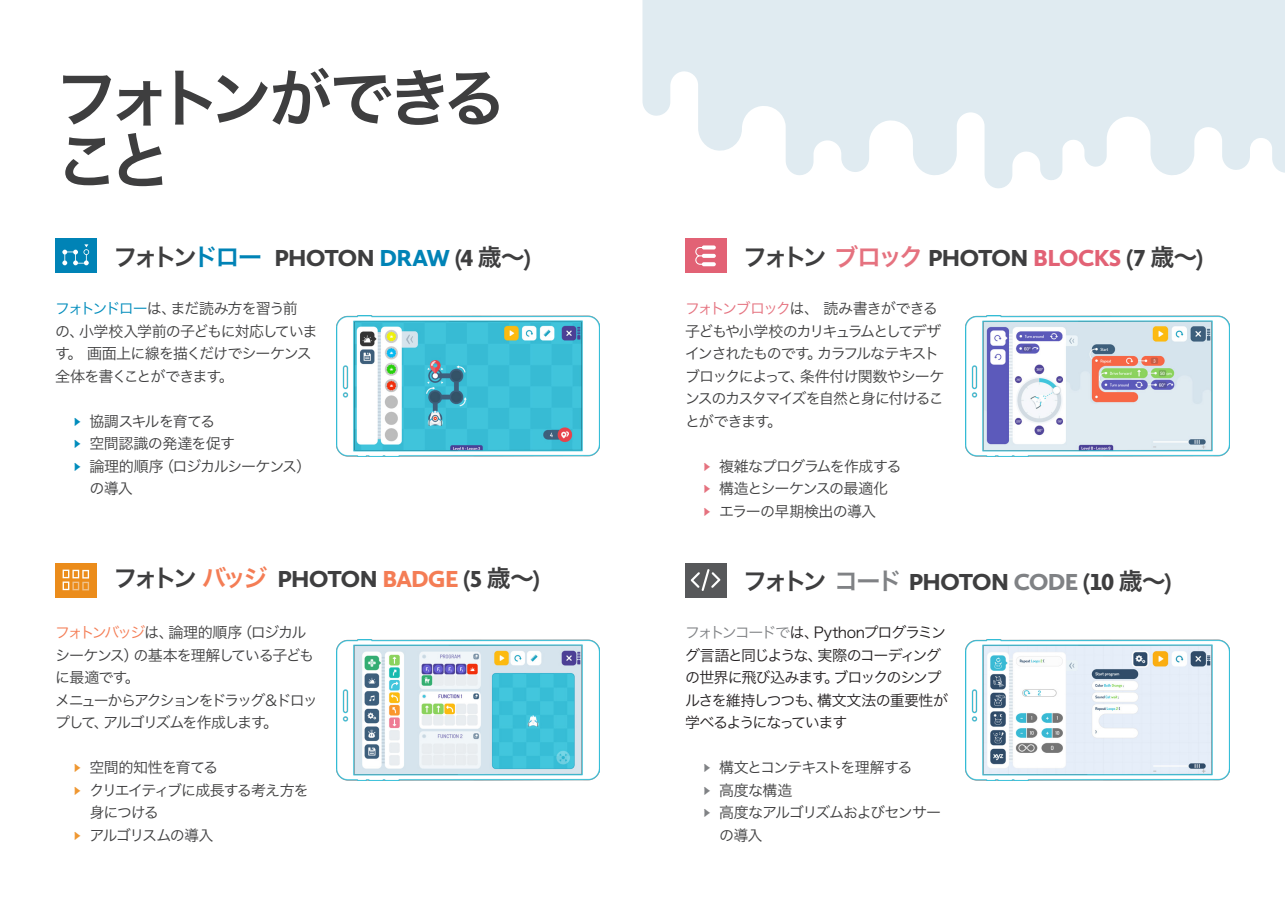
<style>
.page{position:relative;width:1285px;height:919px;background:#fff}
.page>*{position:absolute;margin:0;border:0;box-sizing:border-box;transform-origin:0 0}
.t1{font:63px/63px "Hira Kaku Pro W6";letter-spacing:-.145em;color:#3e3e3f}
.t2{font:900 24px "Calluna Sans";letter-spacing:-.025em;color:#3e3e3f}
.t3{font:15px/22.5px "Hira Kaku Pro W3";letter-spacing:-.08em;color:#3e3e3f}
.t4{font:15px/22.5px "Hira Kaku Pro W3";letter-spacing:-.085em;color:#231f20}
.t5{font:15px/22.5px "Hira Kaku Pro W3";letter-spacing:-.125em;color:#3e3e3f}
.t6{font:15px/22.5px "Hira Kaku Pro W3";letter-spacing:-.06em;color:#3e3e3f}
.t7{font:15px "Hira Kaku Pro W3";letter-spacing:-.1em;color:#3e3e3f}
.t8{font:15px "Hira Kaku Pro W3";letter-spacing:-.045em;color:#3e3e3f}
.t9{font:15px "Hira Kaku Pro W3";letter-spacing:-.03em;color:#3e3e3f}
.t10{font:15px "Hira Kaku Pro W3";letter-spacing:-.04em;color:#3e3e3f}
.s1{font-family:"Hira Kaku Pro W6";font-weight:400}
.s2{font-family:"Hira Kaku Pro W6";font-weight:400;color:#0083b6}
.s3{color:#0083b6}
.s4{color:#008cbc}
.s5{font-family:"Calluna Sans";color:#008cbc}
.s6{font-family:"Hira Kaku Pro W6";font-weight:400;color:#f47d55}
.s7{color:#f47d55}
.s8{font-family:"Calluna Sans";color:#ef9731}
.s9{font-family:"Hira Kaku Pro W6";font-weight:400;color:#e5727f}
.s10{color:#e26275}
.s11{color:#e5727f}
.s12{font-family:"Calluna Sans";color:#e5727f}
.s13{font-family:"Hira Kaku Pro W6";font-weight:400;color:#808285}
.s14{color:#808285}
.s15{font-family:"Calluna Sans";color:#808285}
</style>
<div class="page">
<img style="left:965px;top:639px;width:263px;height:141px">
<div style="left:685px;top:563px;width:41px;height:34px;background:#57585a"></div>
<svg style="left:690px;top:569px;width:30px;height:22px"></svg>
<svg style="left:642px;top:0;width:642px;height:189px;fill:#e0ebf1"></svg>
<div style="left:685px;top:239px;width:41px;height:34px;background:#e26275"></div>
<svg style="left:695px;top:245px;width:20px;height:21px"></svg>
<img style="left:965px;top:315px;width:263px;height:141px">
<img style="left:336px;top:315px;width:264px;height:141px">
<div style="left:55px;top:239px;width:41px;height:34px;background:#0083b6"></div>
<svg style="left:62px;top:244px;width:27px;height:21px"></svg>
<img style="left:336px;top:639px;width:264px;height:141px">
<div style="left:55px;top:563px;width:41px;height:34px;background:#eb8c1b"></div>
<svg style="left:63px;top:569px;width:26px;height:21px"></svg>
<p class="t1" style="left:55px;top:64px;width:452px">フォトンができること</p>
<p class="t2" style="left:113px;top:242px;width:419px"><span class="s1">フォトン</span><span class="s2">ドロー</span> PHOTON <span class="s3">DRAW</span> (4 <span class="s1">歳〜</span>)</p>
<p class="t3" style="left:55px;top:296px;width:264px"><span class="s4">フォトンドロー</span>は、まだ読み方を習う前<br>の、小学校入学前の子どもに対応しています。 画面上に線を描くだけでシーケンス全体を書くことができます。</p>
<p class="t3" style="left:72px;top:409px;width:144px"><span class="s5">►</span> 協調スキルを育てる</p>
<p class="t9" style="left:72px;top:430px;width:164px"><span class="s5">►</span> 空間認識の発達を促す</p>
<p class="t6" style="left:89px;top:454px;width:223px;text-indent:-17px"><span class="s5">►</span> 論理的順序（ロジカルシーケンス）の導入</p>
<p class="t2" style="left:113px;top:564px;width:428px"><span class="s1">フォトン</span><span class="s6">バッジ</span> PHOTON <span class="s7">BADGE</span> (5 <span class="s1">歳〜</span>)</p>
<p class="t3" style="left:55px;top:620px;width:260px"><span class="s7">フォトンバッジ</span>は、論理的順序（ロジカルシーケンス）の基本を理解している子どもに最適です。</p>
<p class="t5" style="left:55px;top:687px;width:264px">メニューからアクションをドラッグ＆ドロップして、アルゴリズムを作成します。</p>
<p class="t10" style="left:72px;top:754px;width:147px"><span class="s8">►</span> 空間的知性を育てる</p>
<p class="t3" style="left:89px;top:777px;width:221px;text-indent:-17px"><span class="s8">►</span> クリエイティブに成長する考え方を身につける</p>
<p class="t3" style="left:72px;top:822px;width:143px"><span class="s8">►</span> アルゴリスムの導入</p>
<p class="t2" style="left:743px;top:242px;width:461px"><span class="s1">フォトン</span> <span class="s9">ブロック</span> PHOTON <span class="s10">BLOCKS</span> (7 <span class="s1">歳〜</span>)</p>
<p class="t3" style="left:685px;top:296px;width:261px"><span class="s11">フォトンブロック</span>は、 読み書きができる子どもや小学校のカリキュラムとしてデザインされたものです。カラフルなテキストブロックによって、条件付け関数やシーケンスのカスタマイズを自然と身に付けることができます。</p>
<p class="t6" style="left:702px;top:454px;width:201px"><span class="s12">►</span> 複雑なプログラムを作成する</p>
<p class="t3" style="left:702px;top:476px;width:187px"><span class="s12">►</span> 構造とシーケンスの最適化</p>
<p class="t8" style="left:702px;top:497px;width:176px"><span class="s12">►</span> エラーの早期検出の導入</p>
<p class="t2" style="left:743px;top:566px;width:430px"><span class="s1">フォトン</span> <span class="s13">コード</span> PHOTON <span class="s14">CODE</span> (10 <span class="s1">歳〜</span>)</p>
<p class="t4" style="left:685px;top:620px;width:264px"><span class="s14">フォトンコードで</span>は、Pythonプログラミング言語と同じような、実際のコーディングの世界に飛び込みます。ブロックのシンプルさを維持しつつも、構文文法の重要性が学べるようになっています</p>
<p class="t7" style="left:702px;top:754px;width:212px"><span class="s15">►</span> 構文とコンテキストを理解する</p>
<p class="t3" style="left:702px;top:777px;width:92px"><span class="s15">►</span> 高度な構造</p>
<p class="t3" style="left:719px;top:800px;width:223px;text-indent:-17px"><span class="s15">►</span> 高度なアルゴリズムおよびセンサーの導入</p>
</div>
